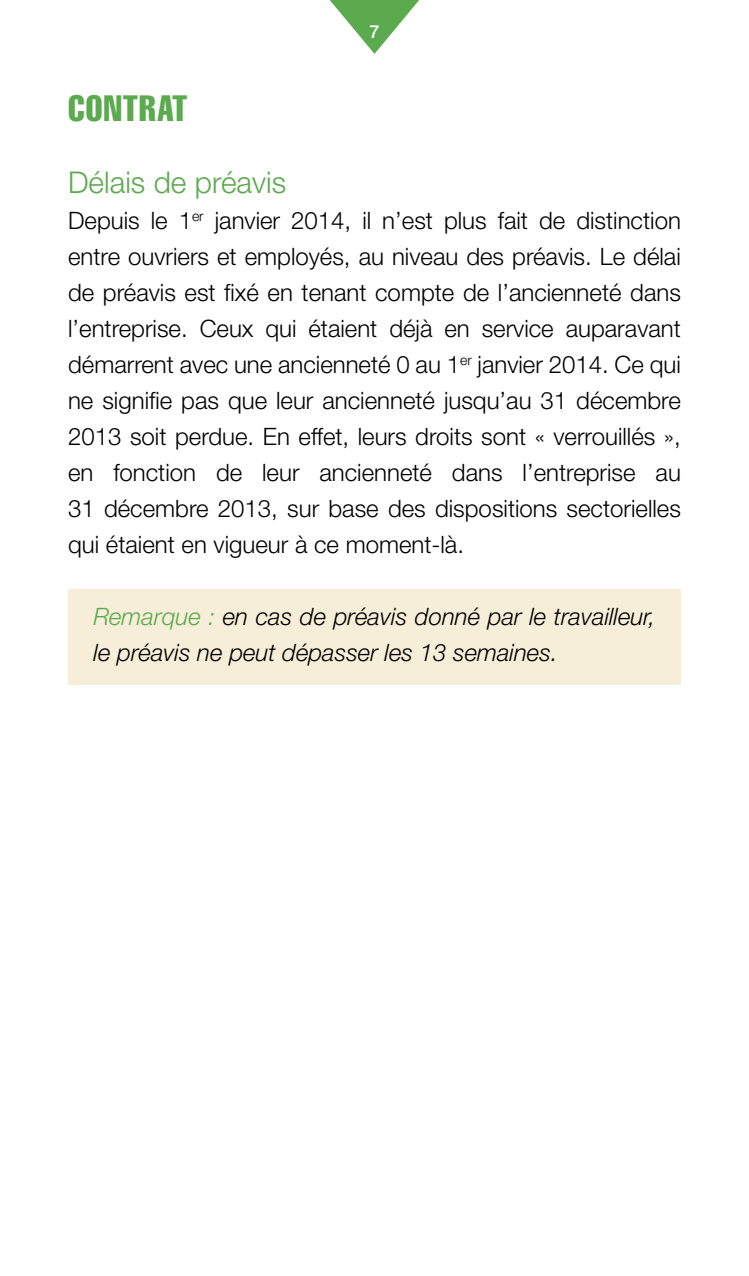
<style>
.page{position:relative;width:749px;height:1276px;background:#fff}
.page>*{position:absolute;margin:0;border:0;box-sizing:border-box;transform-origin:0 0}
.t1{font:36px "Helvetica LT Std Comp";letter-spacing:.03em;color:#5baa4d}
.t2{font:300 30px "Helvetica Neue LT Std";color:#5baa4d}
.t3{font:300 24px/36px "Helvetica Neue LT Std";color:#000;text-align:justify}
.t4{font:italic 300 24px/36px "Helvetica Neue LT Std";color:#000}
.t5{font:500 18px "Helvetica Neue LT Std";color:#fff}
.s1{color:#5baa4d}
</style>
<div class="page">
<svg style="left:330px;top:0;width:89px;height:54px"></svg>
<div style="left:68px;top:589px;width:612px;height:96px;background:#f6eed8"></div>
<h1 class="t1" style="left:68px;top:85px;width:121px">CONTRAT</h1>
<p class="t5" style="left:369px;top:21px;width:12px">7</p>
<p class="t2" style="left:68px;top:164px;width:219px">Délais de préavis</p>
<p class="t3" style="left:68px;top:202px;width:614px">Depuis le 1<sup>er</sup> janvier 2014, il n’est plus fait de distinction entre ouvriers et employés, au niveau des préavis. Le délai de préavis est fixé en tenant compte de l’ancienneté dans l’entreprise. Ceux qui étaient déjà en service auparavant démarrent avec une ancienneté 0 au 1<sup>er</sup> janvier 2014. Ce qui ne signifie pas que leur ancienneté jusqu’au 31 décembre 2013 soit perdue. En effet, leurs droits sont « verrouillés », en fonction de leur ancienneté dans l’entreprise au 31 décembre 2013, sur base des dispositions sectorielles qui étaient en vigueur à ce moment-là.</p>
<p class="t4" style="left:94px;top:598px;width:563px"><span class="s1">Remarque :</span> en cas de préavis donné par le travailleur, le préavis ne peut dépasser les 13 semaines.</p>
</div>
